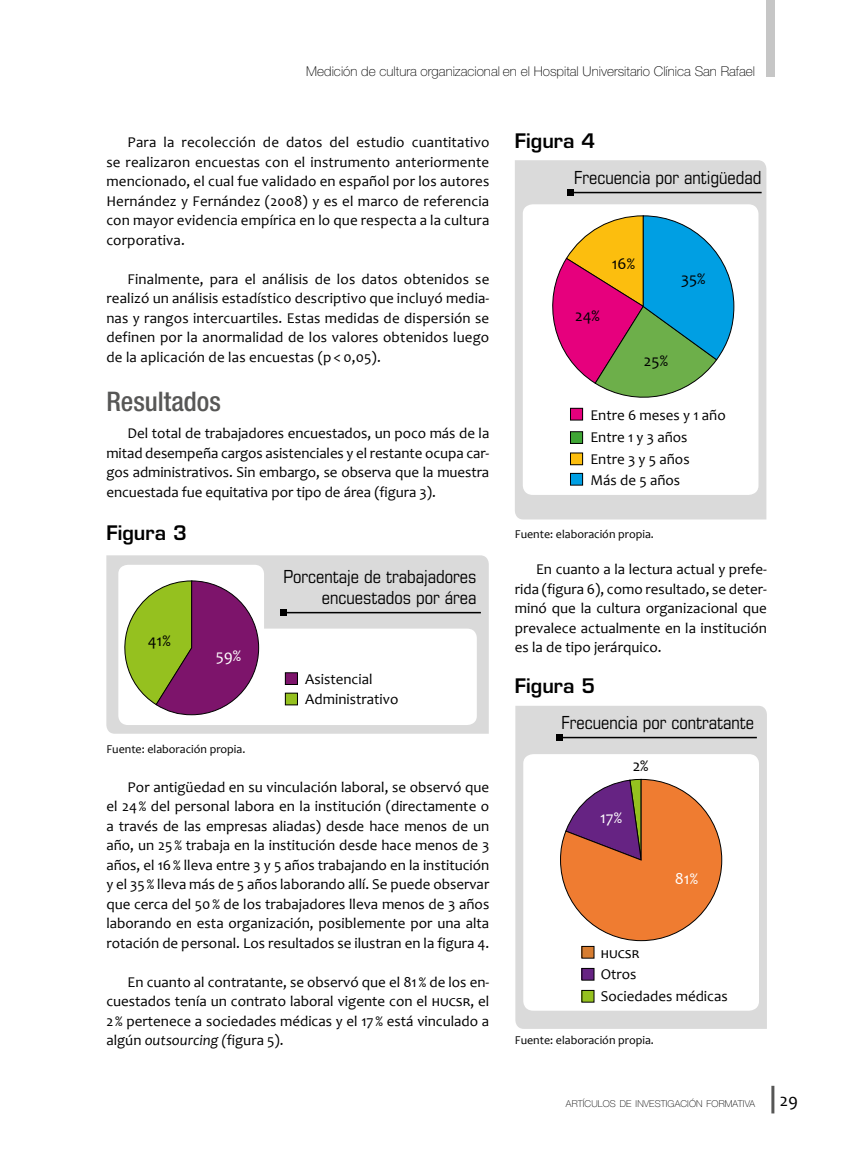
<style>
.page{position:relative;width:851px;height:1149px;background:#fff}
.page>*{position:absolute;margin:0;border:0;box-sizing:border-box;transform-origin:0 0}
.t1{font:500 condensed 27px "Helvetica Neue LT Std";color:#575756}
.t2{font:600 19.5px "Eurostile LT Std";color:#000}
.t3{font:condensed 18px/21.6px "Eurostile LT Std";color:#000;text-align:right}
.t4{font:18px "Candara";color:#000}
.t5{font:16.5px "Candara";color:#000}
.t6{font:16.5px "Candara";color:#fff}
.t7{font:15px/19.5px "Candara";color:#000;text-align:justify}
.t8{font:100 13.5px "Helvetica Neue LT Std";color:#000}
.t9{font:12px "Candara";color:#000}
.t10{font:100 9.45px "Helvetica Neue LT Std";letter-spacing:.015em;color:#000}
.s1{font-style:italic}
</style>
<div class="page">
<svg style="left:106px;top:555px;width:382px;height:178px;background:#dcdcdc"></svg>
<hr style="left:284px;top:611px;width:197px;height:2px;background:#000">
<svg style="left:118px;top:564px;width:358px;height:160px"></svg>
<svg style="left:115px;top:580px;width:144px;height:135px"></svg>
<div style="left:765px;top:0;width:9px;height:77px;background:#c6c6c6"></div>
<hr style="left:771px;top:1085px;width:3px;height:28px;background:#575756">
<div style="left:515px;top:706px;width:251px;height:322px;background:#dadada"></div>
<div style="left:523px;top:754px;width:235px;height:256px;background:#fff;border-radius:10px"></div>
<hr style="left:559px;top:736px;width:197px;height:2px;background:#000">
<svg style="left:556px;top:734px;width:6px;height:6px"></svg>
<svg style="left:560px;top:778px;width:162px;height:163px"></svg>
<div style="left:581px;top:946px;width:13px;height:11px;background:#d77d31"></div>
<div style="left:581px;top:968px;width:13px;height:11px;background:#662383"></div>
<div style="left:581px;top:967px;width:13px;height:13px;border:1px solid #000"></div>
<div style="left:581px;top:990px;width:13px;height:11px;background:#95c11f"></div>
<div style="left:581px;top:989px;width:13px;height:13px;border:1px solid #000"></div>
<div style="left:515px;top:160px;width:251px;height:359px;background:#dadada"></div>
<div style="left:522px;top:204px;width:236px;height:291px;background:#fff;border-radius:10px"></div>
<div style="left:570px;top:453px;width:12px;height:11px;background:#fcbe0e"></div>
<div style="left:570px;top:452px;width:13px;height:13px;border:1px solid #000"></div>
<div style="left:570px;top:431px;width:12px;height:12px;background:#3fa535"></div>
<div style="left:570px;top:431px;width:13px;height:12px;border:1px solid #000"></div>
<div style="left:570px;top:408px;width:12px;height:12px;background:#e6007d"></div>
<div style="left:570px;top:408px;width:13px;height:12px;border:1px solid #000"></div>
<hr style="left:570px;top:192px;width:191px;height:1px;background:#000">
<svg style="left:567px;top:189px;width:6px;height:6px"></svg>
<div style="left:285px;top:672px;width:12px;height:12px;background:#7d146b"></div>
<div style="left:285px;top:672px;width:13px;height:12px;border:1px solid #000"></div>
<div style="left:285px;top:693px;width:12px;height:11px;background:#95c11f"></div>
<div style="left:285px;top:692px;width:13px;height:13px;border:1px solid #000"></div>
<svg style="left:552px;top:215px;width:182px;height:193px"></svg>
<div style="left:570px;top:473px;width:12px;height:12px;background:#009fe3"></div>
<div style="left:570px;top:473px;width:13px;height:12px;border:1px solid #000"></div>
<p class="t8" style="left:306px;top:64px;width:450px">Medición de cultura organizacional en el Hospital Universitario Clínica San Rafael</p>
<p class="t7" style="left:106px;top:132px;width:384px;text-indent:21px">Para la recolección de datos del estudio cuantitativo se realizaron encuestas con el instrumento anteriormente mencionado, el cual fue validado en español por los autores Hernández y Fernández (2008) y es el marco de referencia con mayor evidencia empírica en lo que respecta a la cultura corporativa.</p>
<p class="t7" style="left:106px;top:269px;width:384px;text-indent:21px">Finalmente, para el análisis de los datos obtenidos se realizó un análisis estadístico descriptivo que incluyó media&shy;nas y rangos intercuartiles. Estas medidas de dispersión se definen por la anormalidad de los valores obtenidos luego de la aplicación de las encuestas (p &lt; 0,05).</p>
<h1 class="t1" style="left:106px;top:385px;width:116px">Resultados</h1>
<p class="t7" style="left:106px;top:423px;width:384px;text-indent:21px">Del total de trabajadores encuestados, un poco más de la mitad desempeña cargos asistenciales y el restante ocupa car&shy;gos administrativos. Sin embargo, se observa que la muestra encuestada fue equitativa por tipo de área (figura 3).</p>
<h2 class="t2" style="left:106px;top:520px;width:82px">Figura 3</h2>
<p class="t3" style="left:283px;top:565px;width:194px">Porcentaje de trabajadores encuestados por área</p>
<p class="t5" style="left:148px;top:630px;width:24px">41%</p>
<p class="t6" style="left:216px;top:645px;width:27px">59%</p>
<p class="t7" style="left:305px;top:669px;width:95px;line-height:20.1px">Asistencial<br>Administrativo</p>
<p class="t9" style="left:106px;top:741px;width:141px">Fuente: elaboración propia.</p>
<p class="t7" style="left:106px;top:776px;width:384px;text-indent:21px">Por antigüedad en su vinculación laboral, se observó que el 24% del personal labora en la institución (directamente o a través de las empresas aliadas) desde hace menos de un año, un 25% trabaja en la institución desde hace menos de 3 años, el 16% lleva entre 3 y 5 años trabajando en la institución y el 35% lleva más de 5 años laborando allí. Se puede observar que cerca del 50% de los trabajadores lleva menos de 3 años laborando en esta organización, posiblemente por una alta rotación de personal. Los resultados se ilustran en la figura 4.</p>
<p class="t7" style="left:106px;top:971px;width:384px;text-indent:21px">En cuanto al contratante, se observó que el 81 % de los en&shy;cuestados tenía un contrato laboral vigente con el hucsr, el 2% pertenece a sociedades médicas y el 17% está vinculado a algún <span class="s1">outsourcing (</span>figura 5).</p>
<h2 class="t2" style="left:514px;top:128px;width:82px">Figura 4</h2>
<p class="t3" style="left:574px;top:166px;width:189px">Frecuencia por antigüedad</p>
<p class="t5" style="left:611px;top:253px;width:25px">16%</p>
<p class="t5" style="left:575px;top:305px;width:26px">24%</p>
<p class="t5" style="left:644px;top:350px;width:26px">25%</p>
<p class="t5" style="left:681px;top:268px;width:26px">35%</p>
<p class="t7" style="left:590px;top:403px;width:137px;line-height:22.2px;text-align:left">Entre 6 meses y 1 año<br>Entre 1 y 3 años<br>Entre 3 y 5 años</p>
<p class="t7" style="left:590px;top:469px;width:91px">Más de 5 años</p>
<p class="t9" style="left:514px;top:526px;width:141px">Fuente: elaboración propia.</p>
<p class="t7" style="left:514px;top:559px;width:253px;text-indent:21px">En cuanto a la lectura actual y prefe&shy;rida (figura 6), como resultado, se deter&shy;minó que la cultura organizacional que prevalece actualmente en la institución es la de tipo jerárquico.</p>
<h2 class="t2" style="left:514px;top:673px;width:82px">Figura 5</h2>
<p class="t3" style="left:561px;top:711px;width:194px">Frecuencia por contratante</p>
<p class="t5" style="left:632px;top:755px;width:17px">2%</p>
<p class="t6" style="left:600px;top:807px;width:23px">17%</p>
<p class="t6" style="left:674px;top:867px;width:25px">81%</p>
<p class="t7" style="left:600px;top:941px;width:128px;line-height:21.6px;text-align:left">hucsr<br>Otros<br>Sociedades médicas</p>
<p class="t9" style="left:514px;top:1032px;width:141px">Fuente: elaboración propia.</p>
<p class="t10" style="left:566px;top:1097px;width:191px">ARTÍCULOS DE INVESTIGACIÓN FORMATIVA</p>
<p class="t4" style="left:779px;top:1088px;width:20px">29</p>
</div>
